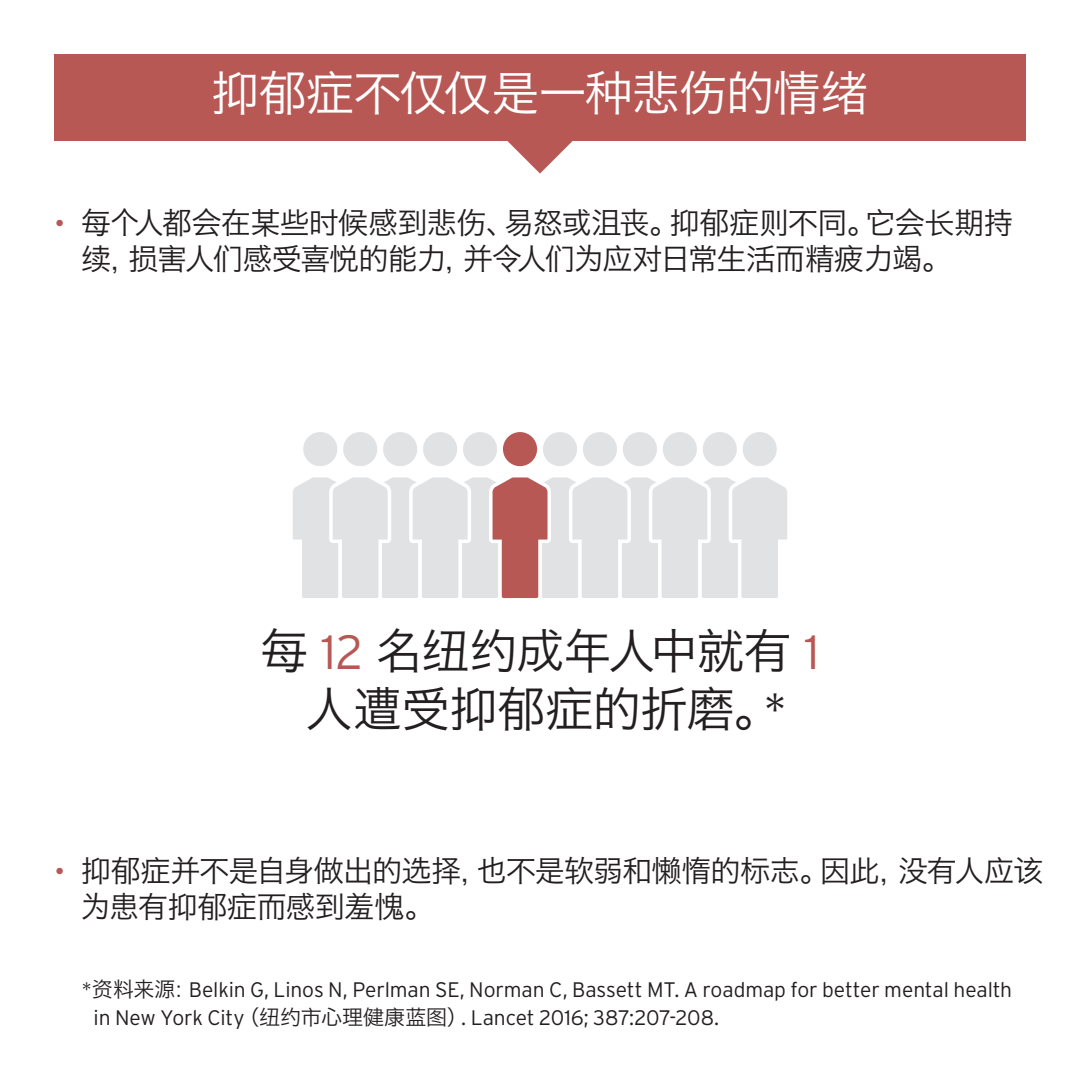
<style>
.page{position:relative;width:1080px;height:1080px;background:#fff}
.page>*{position:absolute;margin:0;border:0;box-sizing:border-box;transform-origin:0 0}
.Sub_2{font:48px/57.6px "Hiragino Sans GB W3";letter-spacing:-.015em;color:#231f20;text-align:center}
.hed{font:48px "Hiragino Sans GB W3";letter-spacing:-.02em;color:#fff}
.t1{font:30px/36px "Hiragino Sans GB W3";letter-spacing:-.025em;color:#231f20}
.Desscription{font:300 21px/28.2px "Interstate";letter-spacing:-.005em;color:#231f20}
.s1{font-family:"Interstate";font-weight:300;color:#b85854}
.s2{font-family:"Interstate";font-weight:300}
.s3{font-family:"Hiragino Sans GB W3";font-weight:400}
</style>
<div class="page">
<svg style="left:461px;top:140px;width:158px;height:34px"></svg>
<div style="left:54px;top:54px;width:972px;height:86px;background:#b85854"></div>
<svg style="left:543px;top:432px;width:34px;height:34px"></svg>
<svg style="left:663px;top:432px;width:34px;height:34px"></svg>
<svg style="left:623px;top:432px;width:34px;height:34px"></svg>
<svg style="left:703px;top:432px;width:34px;height:34px"></svg>
<svg style="left:383px;top:432px;width:34px;height:34px"></svg>
<svg style="left:343px;top:432px;width:34px;height:34px"></svg>
<svg style="left:463px;top:432px;width:34px;height:34px"></svg>
<svg style="left:303px;top:432px;width:34px;height:34px"></svg>
<svg style="left:423px;top:432px;width:34px;height:34px"></svg>
<svg style="left:503px;top:432px;width:34px;height:34px"></svg>
<svg style="left:583px;top:432px;width:34px;height:34px"></svg>
<svg style="left:743px;top:432px;width:34px;height:34px"></svg>
<svg style="left:293px;top:477px;width:494px;height:121px"></svg>
<p class="hed" style="left:211px;top:64px;width:659px">抑郁症不仅仅是一种悲伤的情绪</p>
<p class="t1" style="left:81px;top:204px;width:934px;text-indent:-27px"><span class="s1">•</span> 每个人都会在某些时候感到悲伤、易怒或沮丧。抑郁症则不同。它会长期持续，损害人们感受喜悦的能力，并令人们为应对日常生活而精疲力竭。</p>
<p class="Sub_2" style="left:261px;top:622px;width:560px">每 <span class="s1">12</span> 名纽约成年人中就有 <span class="s1">1</span>人遭受抑郁症的折磨。<span class="s2">*</span></p>
<p class="t1" style="left:81px;top:852px;width:963px;text-indent:-27px"><span class="s1">•</span> 抑郁症并不是自身做出的选择，也不是软弱和懒惰的标志。因此，没有人应该为患有抑郁症而感到羞愧。</p>
<p class="Desscription" style="left:94px;top:975px;width:920px;text-indent:-12px">*<span class="s3">资料来源：</span>Belkin G, Linos N, Perlman SE, Norman C, Bassett MT. A roadmap for better mental health in New York City<span class="s3">（纽约市心理健康蓝图）</span>. Lancet 2016; 387:207-208.</p>
</div>
